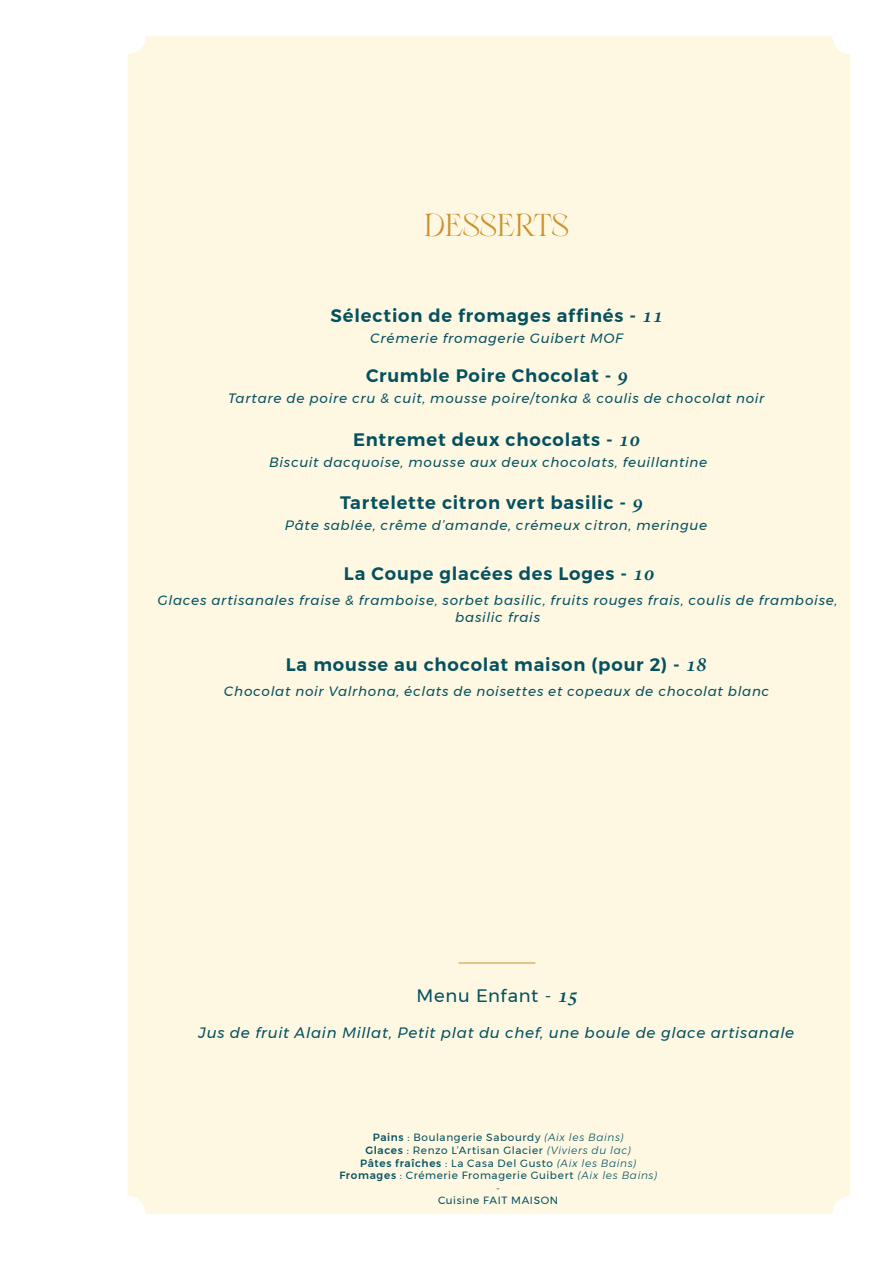
<style>
.page{position:relative;width:893px;height:1263px;background:#fff}
.page>*{position:absolute;margin:0;border:0;box-sizing:border-box;transform-origin:0 0}
.t1{font:36px "Glitther Syavina Freebies";color:#cd902b}
.t2{font:600 18px "Montserrat";letter-spacing:.045em;color:#05515f}
.t3{font:18px "Montserrat";letter-spacing:.035em;color:#05515f}
.t4{font:italic 15px "Montserrat";letter-spacing:.045em;color:#05515f}
.t5{font:italic 13.5px/16.2px "Montserrat";letter-spacing:.055em;color:#05515f;text-align:center}
.t6{font:10.5px "Montserrat";letter-spacing:.06em;color:#05515f}
.s1{font-family:"Adobe Hebrew";font-weight:700;font-style:italic;font-size:21px}
.s2{font-weight:500}
.s3{font-weight:300;font-style:italic}
</style>
<div class="page">
<div style="left:128px;top:36px;width:722px;height:1178px;background:#fef8e3;border-radius:18px"></div>
<hr style="left:459px;top:962px;width:76px;height:1px;background:#cd902b">
<p class="t1" style="left:424px;top:208px;width:147px">DESSERTS</p>
<p class="t2" style="left:331px;top:301px;width:334px">Sélection de fromages affinés - <span class="s1">11</span></p>
<p class="t5" style="left:370px;top:330px;width:254px">Crémerie fromagerie Guibert MOF</p>
<p class="t2" style="left:366px;top:362px;width:263px">Crumble Poire Chocolat - <span class="s1">9</span></p>
<p class="t5" style="left:228px;top:390px;width:538px">Tartare de poire cru &amp; cuit, mousse poire/tonka &amp; coulis de chocolat noir</p>
<p class="t2" style="left:353px;top:425px;width:288px">Entremet deux chocolats - <span class="s1">10</span></p>
<p class="t5" style="left:269px;top:454px;width:440px">Biscuit dacquoise, mousse aux deux chocolats, feuillantine</p>
<p class="t2" style="left:340px;top:488px;width:304px">Tartelette citron vert basilic - <span class="s1">9</span></p>
<p class="t5" style="left:285px;top:517px;width:424px">Pâte sablée, crême d’amande, crémeux citron, meringue</p>
<p class="t2" style="left:344px;top:559px;width:312px">La Coupe glacées des Loges - <span class="s1">10</span></p>
<p class="t5" style="left:158px;top:592px;width:681px">Glaces artisanales fraise &amp; framboise, sorbet basilic, fruits rouges frais, coulis de framboise, basilic frais</p>
<p class="t2" style="left:286px;top:650px;width:423px">La mousse au chocolat maison (pour 2) - <span class="s1">18</span></p>
<p class="t5" style="left:224px;top:683px;width:547px">Chocolat noir Valrhona, éclats de noisettes et copeaux de chocolat blanc</p>
<p class="t3" style="left:416px;top:982px;width:163px">Menu Enfant - <span class="s1">15</span></p>
<p class="t4" style="left:199px;top:1021px;width:597px">Jus de fruit Alain Millat, Petit plat du chef, une boule de glace artisanale</p>
<p class="t6" style="left:373px;top:1129px;width:252px"><span class="s2">Pains</span> : Boulangerie Sabourdy <span class="s3">(Aix les Bains)</span></p>
<p class="t6" style="left:365px;top:1142px;width:267px"><span class="s2">Glaces</span> : Renzo L’Artisan Glacier <span class="s3">(Viviers du lac)</span></p>
<p class="t6" style="left:360px;top:1155px;width:278px"><span class="s2">Pâtes fraîches</span> : La Casa Del Gusto <span class="s3">(Aix les Bains)</span></p>
<p class="t6" style="left:339px;top:1167px;width:319px"><span class="s2">Fromages</span> : Crémerie Fromagerie Guibert <span class="s3">(Aix les Bains)</span></p>
<p class="t6" style="left:496px;top:1180px;width:5px">-</p>
<p class="t6" style="left:438px;top:1192px;width:122px">Cuisine FAIT MAISON</p>
</div>
